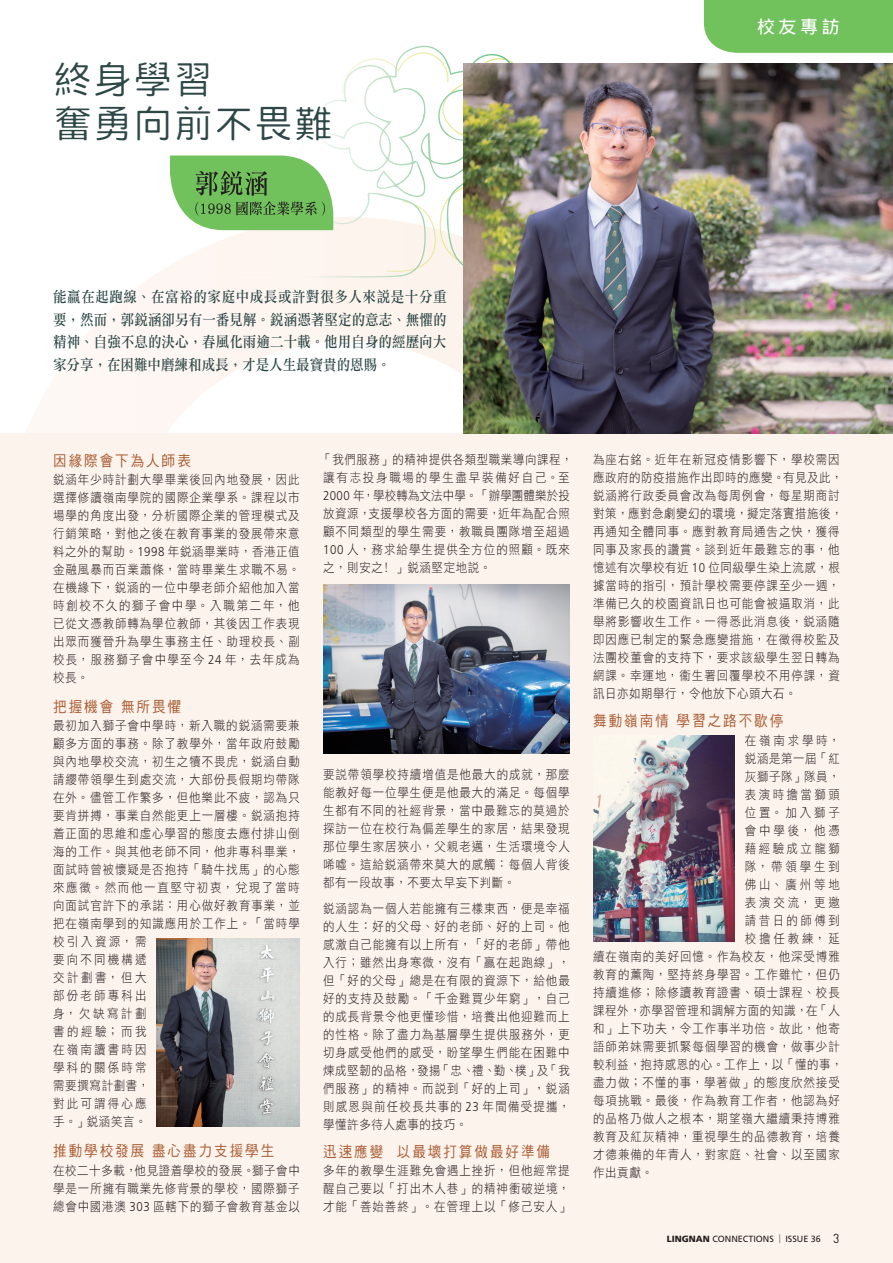
<style>
.page{position:relative;width:893px;height:1263px;background:#fff}
.page>*{position:absolute;margin:0;border:0;box-sizing:border-box;transform-origin:0 0}
.t1{font:300 39px/44.1px "Han Wang Hei";letter-spacing:.03em;color:#2d4847}
.t2{font:500 18px "Han Wang Hei";color:#fff}
.t3{font:15px/22.5px "DF Li Song Std W5";letter-spacing:.005em;color:#2d4847;text-align:justify;scale:.9 1}
.t4{font:15px "DF Hei Std W5";letter-spacing:.15em;color:#a95d33;scale:.9 1}
.t5{font:12.75px/18px "DF Hei Std W3";letter-spacing:.08em;color:#231f20;text-align:justify;scale:.9 1}
.t6{font:12.75px/18px "DF Hei Std W3";letter-spacing:.05em;color:#231f20;scale:.9 1}
.t7{font:12.75px "DF Hei Std W3";letter-spacing:.21em;color:#231f20;scale:.9 1}
.t8{font:9px "Frutiger";color:#231f20}
.s1{font-family:"Frutiger";font-weight:300}
.s2{font-weight:900}
.s3{font-weight:300}
.s4{font-family:"Zag";font-size:13.5px}
</style>
<div class="page">
<svg style="left:81px;top:278px;width:382px;height:155px"></svg>
<div style="left:0;top:433px;width:893px;height:830px;background:#fdf3ed"></div>
<svg style="left:235px;top:882px;width:12px;height:11px"></svg>
<svg style="left:170px;top:47px;width:488px;height:231px"></svg>
<div style="left:704px;top:0;width:189px;height:53px;background:#71c15c"></div>
<img style="left:593px;top:735px;width:141px;height:206px">
<img style="left:463px;top:64px;width:430px;height:369px">
<img style="left:156px;top:938px;width:144px;height:188px">
<img style="left:323px;top:585px;width:247px;height:169px">
<h1 class="t1" style="left:53px;top:57px;width:282px">終身學習<br>奮勇向前不畏難</h1>
<h2 class="t2" style="left:757px;top:17px;width:84px">校友專訪</h2>
<p class="t3" style="left:53px;top:285px;width:439px">能贏在起跑線、在富裕的家庭中成長或許對很多人來說是十分重要，然而，郭銳涵卻另有一番見解。銳涵憑著堅定的意志、無懼的精神、自強不息的決心，春風化雨逾二十載。他用自身的經歷向大家分享，在困難中磨練和成長，才是人生最寶貴的恩賜。</p>
<p class="t4" style="left:53px;top:452px;width:154px">因緣際會下為人師表</p>
<p class="t5" style="left:53px;top:470px;width:276px">銳涵年少時計劃大學畢業後回內地發展，因此選擇修讀嶺南學院的國際企業學系。課程以市場學的角度出發，分析國際企業的管理模式及行銷策略，對他之後在教育事業的發展帶來意料之外的幫助。<span class="s1">1998</span> 年銳涵畢業時，香港正值金融風暴而百業蕭條，當時畢業生求職不易。在機緣下，銳涵的一位中學老師介紹他加入當時創校不久的獅子會中學。入職第二年，他已從文憑教師轉為學位教師，其後因工作表現出眾而獲晉升為學生事務主任、助理校長、副校長，服務獅子會中學至今 <span class="s1">24</span> 年，去年成為校長。</p>
<p class="t4" style="left:53px;top:698px;width:144px">把握機會無所畏懼</p>
<p class="t5" style="left:53px;top:716px;width:276px;text-align:left">最初加入獅子會中學時，新入職的銳涵需要兼顧多方面的事務。除了教學外，當年政府鼓勵與內地學校交流，初生之犢不畏虎，銳涵自動請纓帶領學生到處交流，大部份長假期均帶隊在外。儘管工作繁多，但他樂此不疲，認為只要肯拼搏，事業自然能更上一層樓。銳涵抱持着正面的思維和虛心學習的態度去應付排山倒海的工作。與其他老師不同，他非專科畢業，面試時曾被懷疑是否抱持「騎牛找馬」的心態來應徵。然而他一直堅守初衷， 現了當時向面試官許下的承諾：用心做好教育事業，並把在嶺南學到的知識應用於工作上。「當時學校引入資源，需<br>要向不同機構遞<br>交計劃書，但大<br>部份老師專科出<br>身，欠缺寫計劃<br>書的經驗；而我<br>在嶺南讀書時因<br>學科的關係時常<br>需要撰寫計劃書，<br>對此可謂得心應<br>手。」銳涵笑言。</p>
<p class="t4" style="left:53px;top:1142px;width:247px">推動學校發展盡心盡力支援學生</p>
<p class="t5" style="left:53px;top:1161px;width:276px">在校二十多載，他見證着學校的發展。獅子會中學是一所擁有職業先修背景的學校，國際獅子總會中國港澳 <span class="s1">303</span> 區轄下的獅子會教育基金以</p>
<p class="t6" style="left:320px;top:450px;width:282px">「我們服務」的精神提供各類型職業導向課程，讓有志投身職場的學生盡早裝備好自己。至<br><span class="s1">2000</span> 年，學校轉為文法中學。「辦學團體樂於投放資源，支援學校各方面的需要，近年為配合照顧不同類型的學生需要，教職員團隊增至超過<br><span class="s1">100</span> 人，務求給學生提供全方位的照顧。既來之，則安之﹗」銳涵堅定地說。</p>
<p class="t5" style="left:323px;top:765px;width:276px">要說帶領學校持續增值是他最大的成就，那麼能教好每一位學生便是他最大的滿足。每個學生都有不同的社經背景，當中最難忘的莫過於探訪一位在校行為偏差學生的家居，結果發現那位學生家居狹小，父親老邁，生活環境令人唏噓。這給銳涵帶來莫大的感觸：每個人背後都有一段故事，不要太早妄下判斷。</p>
<p class="t5" style="left:323px;top:899px;width:276px">銳涵認為一個人若能擁有三樣東西，便是幸福的人生：好的父母、好的老師、好的上司。他感激自己能擁有以上所有，「好的老師」帶他入行；雖然出身寒微，沒有「贏在起跑線」，但「好的父母」總是在有限的資源下，給他最好的支持及鼓勵。「千金難買少年窮」，自己的成長背景令他更懂珍惜，培養出他迎難而上的性格。除了盡力為基層學生提供服務外，更切身感受他們的感受，盼望學生們能在困難中煉成堅韌的品格，發揚「忠、禮、勤、樸」及「我們服務」的精神。而說到「好的上司」，銳涵則感恩與前任校長共事的 <span class="s1">23</span> 年間備受提攜，學懂許多待人處事的技巧。</p>
<p class="t4" style="left:323px;top:1143px;width:254px">迅速應變 以最壞打算做最好準備</p>
<p class="t5" style="left:323px;top:1161px;width:276px">多年的教學生涯難免會遇上挫折，但他經常提醒自己要以「打出木人巷」的精神衝破逆境，才能「善始善終」。在管理上以「修己安人」</p>
<p class="t5" style="left:593px;top:450px;width:279px;text-align:left">為座右銘。近年在新冠疫情影響下，學校需因應政府的防疫措施作出即時的應變。有見及此，銳涵將行政委員會改為每周例會，每星期商討對策，應對急劇變幻的環境，擬定落實措施後，再通知全體同事。應對教育局通告之快，獲得同事及家長的讚賞。談到近年最難忘的事，他憶述有次學校有近 <span class="s1">10</span> 位同級學生染上流感，根據當時的指引，預計學校需要停課至少一週，準備已久的校園資訊日也可能會被逼取消，此舉將影響收生工作。一得悉此消息後，銳涵隨即因應已制定的緊急應變措施，在徵得校監及法團校董會的支持下，要求該級學生翌日轉為網課。幸運地，衞生署回覆學校不用停課，資訊日亦如期舉行，令他放下心頭大石。</p>
<p class="t4" style="left:593px;top:713px;width:213px">舞動嶺南情學習之路不歇停</p>
<p class="t5" style="left:745px;top:731px;width:107px">在嶺南求學時，</p>
<p class="t5" style="left:745px;top:749px;width:107px">銳涵是第一屆「紅</p>
<p class="t5" style="left:745px;top:767px;width:107px">灰獅子隊」隊員，</p>
<p class="t7" style="left:745px;top:787px;width:107px">表演時擔當獅頭</p>
<p class="t5" style="left:745px;top:803px;width:107px">位置。加入獅子</p>
<p class="t5" style="left:745px;top:821px;width:107px">會中學後，他憑</p>
<p class="t7" style="left:745px;top:841px;width:107px">藉經驗成立龍獅</p>
<p class="t5" style="left:745px;top:857px;width:107px">隊，帶領學生到</p>
<p class="t5" style="left:745px;top:875px;width:107px">佛山、廣州等地</p>
<p class="t5" style="left:745px;top:893px;width:107px">表演交流，更邀</p>
<p class="t7" style="left:745px;top:913px;width:107px">請昔日的師傅到</p>
<p class="t5" style="left:745px;top:929px;width:107px">校擔任教練，延</p>
<p class="t5" style="left:593px;top:947px;width:276px">續在嶺南的美好回憶。作為校友，他深受博雅</p>
<p class="t5" style="left:593px;top:965px;width:276px">教育的薰陶，堅持終身學習。工作雖忙，但仍</p>
<p class="t5" style="left:593px;top:983px;width:276px">持續進修；除修讀教育證書、碩士課程、校長</p>
<p class="t6" style="left:593px;top:1001px;width:276px">課程外，亦學習管理和調解方面的知識，在「人</p>
<p class="t5" style="left:593px;top:1019px;width:276px">和」上下功夫，令工作事半功倍。故此，他寄</p>
<p class="t5" style="left:593px;top:1037px;width:275px">語師弟妹需要抓緊每個學習的機會，做事少計</p>
<p class="t6" style="left:593px;top:1055px;width:279px">較利益，抱持感恩的心。工作上，以「懂的事，</p>
<p class="t5" style="left:593px;top:1073px;width:276px">盡力做；不懂的事，學著做」的態度欣然接受</p>
<p class="t5" style="left:593px;top:1091px;width:276px">每項挑戰。最後，作為教育工作者，他認為好</p>
<p class="t5" style="left:593px;top:1109px;width:275px">的品格乃做人之根本，期望嶺大繼續秉持博雅</p>
<p class="t5" style="left:593px;top:1127px;width:276px">教育及紅灰精神，重視學生的品德教育，培養</p>
<p class="t5" style="left:593px;top:1145px;width:276px">才德兼備的年青人，對家庭、社會、以至國家</p>
<p class="t5" style="left:593px;top:1163px;width:68px">作出貢獻。</p>
<p class="t8" style="left:667px;top:1233px;width:174px"><span class="s2">LINGNAN</span> CONNECTIONS <span class="s3">|</span> ISSUE 36 <span class="s4">3</span></p>
</div>
